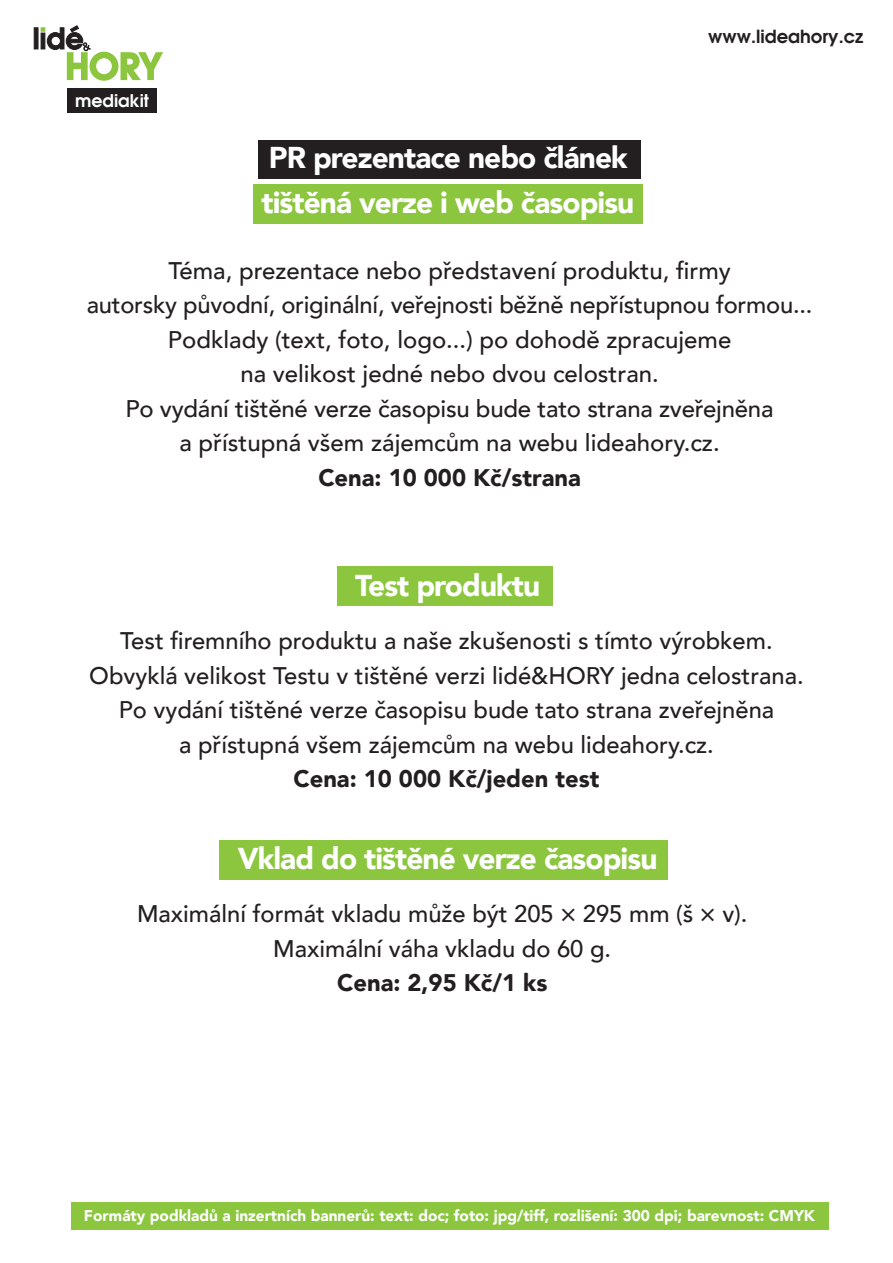
<style>
.page{position:relative;width:893px;height:1263px;background:#fff}
.page>*{position:absolute;margin:0;border:0;box-sizing:border-box;transform-origin:0 0}
.t1{font:900 30px "Avenir";letter-spacing:-.03em;color:#fff}
.t2{font:500 24px/34.5px "Avenir";color:#231f20;text-align:center}
.t3{font:900 24px "Avenir";color:#231f20}
.t4{font:600 18px "Avant Garde CE";color:#231f20}
.t5{font:600 17.4px "Avant Garde CE";color:#fff}
.t6{font:900 15.6px "Avenir";color:#fff}
</style>
<div class="page">
<div style="left:67px;top:88px;width:90px;height:24px;background:#231f20"></div>
<svg style="left:34px;top:25px;width:129px;height:56px"></svg>
<div style="left:71px;top:1202px;width:757px;height:27px;background:#8bc63e"></div>
<div style="left:253px;top:184px;width:390px;height:40px;background:#8bc63e"></div>
<div style="left:337px;top:566px;width:216px;height:40px;background:#8bc63e"></div>
<div style="left:219px;top:840px;width:449px;height:40px;background:#8bc63e"></div>
<div style="left:258px;top:140px;width:382px;height:38px;background:#231f20"></div>
<p class="t5" style="left:75px;top:90px;width:76px">mediakit</p>
<p class="t1" style="left:269px;top:132px;width:360px">PR prezentace nebo článek</p>
<p class="t1" style="left:262px;top:177px;width:374px">tištěná verze i web časopisu</p>
<p class="t4" style="left:708px;top:26px;width:157px">www.lideahory.cz</p>
<p class="t2" style="left:168px;top:252px;width:564px">Téma, prezentace nebo představení produktu, firmy</p>
<p class="t2" style="left:87px;top:286px;width:727px">autorsky původní, originální, veřejnosti běžně nepřístupnou formou...<br>Podklady (text, foto, logo...) po dohodě zpracujeme<br>na velikost jedné nebo dvou celostran.<br>Po vydání tištěné verze časopisu bude tato strana zveřejněna<br>a přístupná všem zájemcům na webu lideahory.cz.</p>
<p class="t3" style="left:318px;top:457px;width:264px">Cena: 10 000 Kč/strana</p>
<p class="t1" style="left:355px;top:559px;width:186px">Test produktu</p>
<p class="t2" style="left:89px;top:622px;width:716px">Test firemního produktu a naše zkušenosti s tímto výrobkem.<br>Obvyklá velikost Testu v tištěné verzi lidé&amp;HORY jedna celostrana.<br>Po vydání tištěné verze časopisu bude tato strana zveřejněna<br>a přístupná všem zájemcům na webu lideahory.cz.</p>
<p class="t3" style="left:293px;top:758px;width:308px">Cena: 10 000 Kč/jeden test</p>
<p class="t1" style="left:238px;top:833px;width:421px">Vklad do tištěné verze časopisu</p>
<p class="t2" style="left:137px;top:895px;width:612px">Maximální formát vkladu může být 205 × 295 mm (š × v).</p>
<p class="t2" style="left:273px;top:930px;width:340px">Maximální váha vkladu do 60 g.</p>
<p class="t3" style="left:337px;top:962px;width:212px">Cena: 2,95 Kč/1 ks</p>
<p class="t6" style="left:84px;top:1202px;width:733px">Formáty podkladů a inzertních bannerů: text: doc; foto: jpg/tiff, rozlišení: 300 dpi; barevnost: CMYK</p>
</div>
